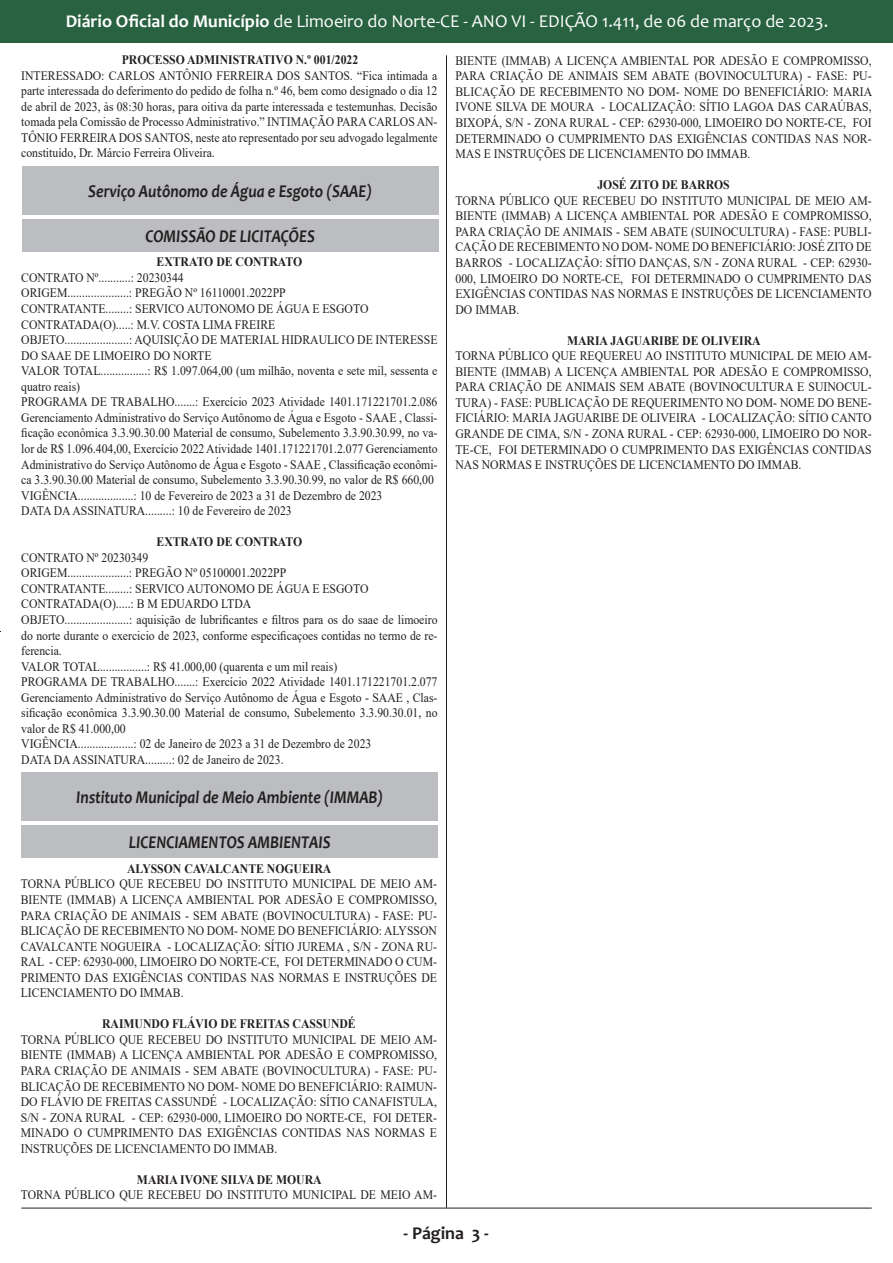
<style>
.page{position:relative;width:893px;height:1263px;background:#fff}
.page>*{position:absolute;margin:0;border:0;box-sizing:border-box;transform-origin:0 0}
.t1{font:italic 700 18px "Candara";color:#231f20;scale:.87 1}
.t2{font:18px "Candara";color:#fff}
.t3{font:700 18px "Candara";color:#231f20}
.t4{font:12.9px/15.6px "Times New Roman";color:#231f20;text-align:justify;scale:.9 1}
.t5{font:700 12.9px "Times New Roman";color:#231f20;scale:.9 1}
.s1{font-weight:700}
</style>
<div class="page">
<div style="left:0;top:0;width:892px;height:42px;background:#286240"></div>
<hr style="left:446px;top:55px;width:1px;height:1153px;background:#231f20">
<hr style="left:21px;top:1208px;width:851px;height:1px;background:#231f20">
<div style="left:22px;top:219px;width:416px;height:32px;background:#bcbdc0"></div>
<div style="left:22px;top:166px;width:416px;height:49px;background:#bcbdc0"></div>
<div style="left:22px;top:826px;width:416px;height:32px;background:#bcbdc0"></div>
<div style="left:22px;top:772px;width:416px;height:49px;background:#bcbdc0"></div>
<h1 class="t2" style="left:66px;top:10px;width:764px"><span class="s1">Diário Oficial do Município</span> de Limoeiro do Norte-CE - ANO VI - EDIÇÃO 1.411, de 06 de março de 2023.</h1>
<p class="t5" style="left:122px;top:50px;width:264px">PROCESSO ADMINISTRATIVO N.º 001/2022</p>
<p class="t4" style="left:21px;top:67px;width:464px">INTERESSADO: CARLOS ANTÔNIO FERREIRA DOS SANTOS. “Fica intimada a parte interessada do deferimento do pedido de folha n.º 46, bem como designado o dia 12 de abril de 2023, às 08:30 horas, para oitiva da parte interessada e testemunhas. Decisão tomada pela Comissão de Processo Administrativo.” INTIMAÇÃO PARA CARLOS AN-TÔNIO FERREIRA DOS SANTOS, neste ato representado por seu advogado legalmente constituído, Dr. Márcio Ferreira Oliveira.</p>
<p class="t1" style="left:88px;top:179px;width:328px">Serviço Autônomo de Água e Esgoto (SAAE)</p>
<p class="t1" style="left:145px;top:225px;width:196px">COMISSÃO DE LICITAÇÕES</p>
<p class="t5" style="left:157px;top:253px;width:163px">EXTRATO DE CONTRATO</p>
<p class="t4" style="left:21px;top:269px;width:182px">CONTRATO Nº...........: 20230344</p>
<p class="t4" style="left:21px;top:285px;width:295px">ORIGEM.....................: PREGÃO Nº 16110001.2022PP</p>
<p class="t4" style="left:21px;top:300px;width:387px">CONTRATANTE........: SERVICO AUTONOMO DE ÁGUA E ESGOTO</p>
<p class="t4" style="left:21px;top:316px;width:284px">CONTRATADA(O).....: M.V. COSTA LIMA FREIRE</p>
<p class="t4" style="left:21px;top:332px;width:464px">OBJETO......................: AQUISIÇÃO DE MATERIAL HIDRAULICO DE INTERESSE<br>DO SAAE DE LIMOEIRO DO NORTE</p>
<p class="t4" style="left:21px;top:363px;width:464px">VALOR TOTAL................: R$ 1.097.064,00 (um milhão, noventa e sete mil, sessenta e quatro reais)</p>
<p class="t4" style="left:21px;top:394px;width:464px">PROGRAMA DE TRABALHO.......: Exercício 2023 Atividade 1401.171221701.2.086<br>Gerenciamento Administrativo do Serviço Autônomo de Água e Esgoto - SAAE , Classi&shy;ficação econômica 3.3.90.30.00 Material de consumo, Subelemento 3.3.90.30.99, no va&shy;lor de R$ 1.096.404,00, Exercício 2022 Atividade 1401.171221701.2.077 Gerenciamento Administrativo do Serviço Autônomo de Água e Esgoto - SAAE , Classificação econômi&shy;ca 3.3.90.30.00 Material de consumo, Subelemento 3.3.90.30.99, no valor de R$ 660,00</p>
<p class="t4" style="left:21px;top:487px;width:403px">VIGÊNCIA...................: 10 de Fevereiro de 2023 a 31 de Dezembro de 2023</p>
<p class="t4" style="left:21px;top:503px;width:302px">DATA DA ASSINATURA.........: 10 de Fevereiro de 2023</p>
<p class="t5" style="left:157px;top:533px;width:163px">EXTRATO DE CONTRATO</p>
<p class="t4" style="left:21px;top:549px;width:143px">CONTRATO Nº 20230349</p>
<p class="t4" style="left:21px;top:565px;width:296px">ORIGEM.....................: PREGÃO Nº 05100001.2022PP</p>
<p class="t4" style="left:21px;top:580px;width:387px">CONTRATANTE........: SERVICO AUTONOMO DE ÁGUA E ESGOTO</p>
<p class="t4" style="left:21px;top:596px;width:257px">CONTRATADA(O).....: B M EDUARDO LTDA</p>
<p class="t4" style="left:21px;top:611px;width:464px">OBJETO......................: aquisição de lubrificantes e filtros para os do saae de limoeiro do norte durante o exercicio de 2023, conforme especificaçoes contidas no termo de re&shy;ferencia.</p>
<p class="t4" style="left:21px;top:658px;width:353px">VALOR TOTAL................: R$ 41.000,00 (quarenta e um mil reais)</p>
<p class="t4" style="left:21px;top:674px;width:464px">PROGRAMA DE TRABALHO.......: Exercício 2022 Atividade 1401.171221701.2.077<br>Gerenciamento Administrativo do Serviço Autônomo de Água e Esgoto - SAAE , Clas&shy;sificação econômica 3.3.90.30.00 Material de consumo, Subelemento 3.3.90.30.01, no valor de R$ 41.000,00</p>
<p class="t4" style="left:21px;top:736px;width:391px">VIGÊNCIA...................: 02 de Janeiro de 2023 a 31 de Dezembro de 2023</p>
<p class="t4" style="left:21px;top:751px;width:293px">DATA DA ASSINATURA.........: 02 de Janeiro de 2023.</p>
<p class="t1" style="left:76px;top:786px;width:354px">Instituto Municipal de Meio Ambiente (IMMAB)</p>
<p class="t1" style="left:129px;top:831px;width:234px">LICENCIAMENTOS AMBIENTAIS</p>
<p class="t5" style="left:127px;top:859px;width:228px">ALYSSON CAVALCANTE NOGUEIRA</p>
<p class="t4" style="left:21px;top:876px;width:464px">TORNA PÚBLICO QUE RECEBEU DO INSTITUTO MUNICIPAL DE MEIO AM-BIENTE (IMMAB) A LICENÇA AMBIENTAL POR ADESÃO E COMPROMISSO, PARA CRIAÇÃO DE ANIMAIS - SEM ABATE (BOVINOCULTURA) - FASE: PU-BLICAÇÃO DE RECEBIMENTO NO DOM- NOME DO BENEFICIÁRIO: ALYSSON CAVALCANTE NOGUEIRA - LOCALIZAÇÃO: SÍTIO JUREMA , S/N - ZONA RU-RAL - CEP: 62930-000, LIMOEIRO DO NORTE-CE, FOI DETERMINADO O CUM-PRIMENTO DAS EXIGÊNCIAS CONTIDAS NAS NORMAS E INSTRUÇÕES DE LICENCIAMENTO DO IMMAB.</p>
<p class="t5" style="left:102px;top:1015px;width:283px">RAIMUNDO FLÁVIO DE FREITAS CASSUNDÉ</p>
<p class="t4" style="left:21px;top:1031px;width:464px">TORNA PÚBLICO QUE RECEBEU DO INSTITUTO MUNICIPAL DE MEIO AM-BIENTE (IMMAB) A LICENÇA AMBIENTAL POR ADESÃO E COMPROMISSO, PARA CRIAÇÃO DE ANIMAIS - SEM ABATE (BOVINOCULTURA) - FASE: PU-BLICAÇÃO DE RECEBIMENTO NO DOM- NOME DO BENEFICIÁRIO: RAIMUN-DO FLÁVIO DE FREITAS CASSUNDÉ - LOCALIZAÇÃO: SÍTIO CANAFISTULA, S/N - ZONA RURAL - CEP: 62930-000, LIMOEIRO DO NORTE-CE, FOI DETER-MINADO O CUMPRIMENTO DAS EXIGÊNCIAS CONTIDAS NAS NORMAS E INSTRUÇÕES DE LICENCIAMENTO DO IMMAB.</p>
<p class="t5" style="left:137px;top:1170px;width:207px">MARIA IVONE SILVA DE MOURA</p>
<p class="t4" style="left:21px;top:1187px;width:464px">TORNA PÚBLICO QUE RECEBEU DO INSTITUTO MUNICIPAL DE MEIO AM-</p>
<p class="t4" style="left:455px;top:52px;width:465px">BIENTE (IMMAB) A LICENÇA AMBIENTAL POR ADESÃO E COMPROMISSO, PARA CRIAÇÃO DE ANIMAIS SEM ABATE (BOVINOCULTURA) - FASE: PU-BLICAÇÃO DE RECEBIMENTO NO DOM- NOME DO BENEFICIÁRIO: MARIA IVONE SILVA DE MOURA - LOCALIZAÇÃO: SÍTIO LAGOA DAS CARAÚBAS, BIXOPÁ, S/N - ZONA RURAL - CEP: 62930-000, LIMOEIRO DO NORTE-CE, FOI DETERMINADO O CUMPRIMENTO DAS EXIGÊNCIAS CONTIDAS NAS NOR-MAS E INSTRUÇÕES DE LICENCIAMENTO DO IMMAB.</p>
<p class="t5" style="left:597px;top:176px;width:148px">JOSÉ ZITO DE BARROS</p>
<p class="t4" style="left:455px;top:192px;width:464px">TORNA PÚBLICO QUE RECEBEU DO INSTITUTO MUNICIPAL DE MEIO AM-BIENTE (IMMAB) A LICENÇA AMBIENTAL POR ADESÃO E COMPROMISSO, PARA CRIAÇÃO DE ANIMAIS - SEM ABATE (SUINOCULTURA) - FASE: PUBLI-CAÇÃO DE RECEBIMENTO NO DOM- NOME DO BENEFICIÁRIO: JOSÉ ZITO DE BARROS - LOCALIZAÇÃO: SÍTIO DANÇAS, S/N - ZONA RURAL - CEP: 62930- 000, LIMOEIRO DO NORTE-CE, FOI DETERMINADO O CUMPRIMENTO DAS EXIGÊNCIAS CONTIDAS NAS NORMAS E INSTRUÇÕES DE LICENCIAMENTO DO IMMAB.</p>
<p class="t5" style="left:567px;top:331px;width:217px">MARIA JAGUARIBE DE OLIVEIRA</p>
<p class="t4" style="left:455px;top:348px;width:464px">TORNA PÚBLICO QUE REQUEREU AO INSTITUTO MUNICIPAL DE MEIO AM-BIENTE (IMMAB) A LICENÇA AMBIENTAL POR ADESÃO E COMPROMISSO, PARA CRIAÇÃO DE ANIMAIS SEM ABATE (BOVINOCULTURA E SUINOCUL-TURA) - FASE: PUBLICAÇÃO DE REQUERIMENTO NO DOM- NOME DO BENE-FICIÁRIO: MARIA JAGUARIBE DE OLIVEIRA - LOCALIZAÇÃO: SÍTIO CANTO GRANDE DE CIMA, S/N - ZONA RURAL - CEP: 62930-000, LIMOEIRO DO NOR-TE-CE, FOI DETERMINADO O CUMPRIMENTO DAS EXIGÊNCIAS CONTIDAS NAS NORMAS E INSTRUÇÕES DE LICENCIAMENTO DO IMMAB.</p>
<h1 class="t3" style="left:404px;top:1222px;width:87px">- Página 3 -</h1>
</div>
